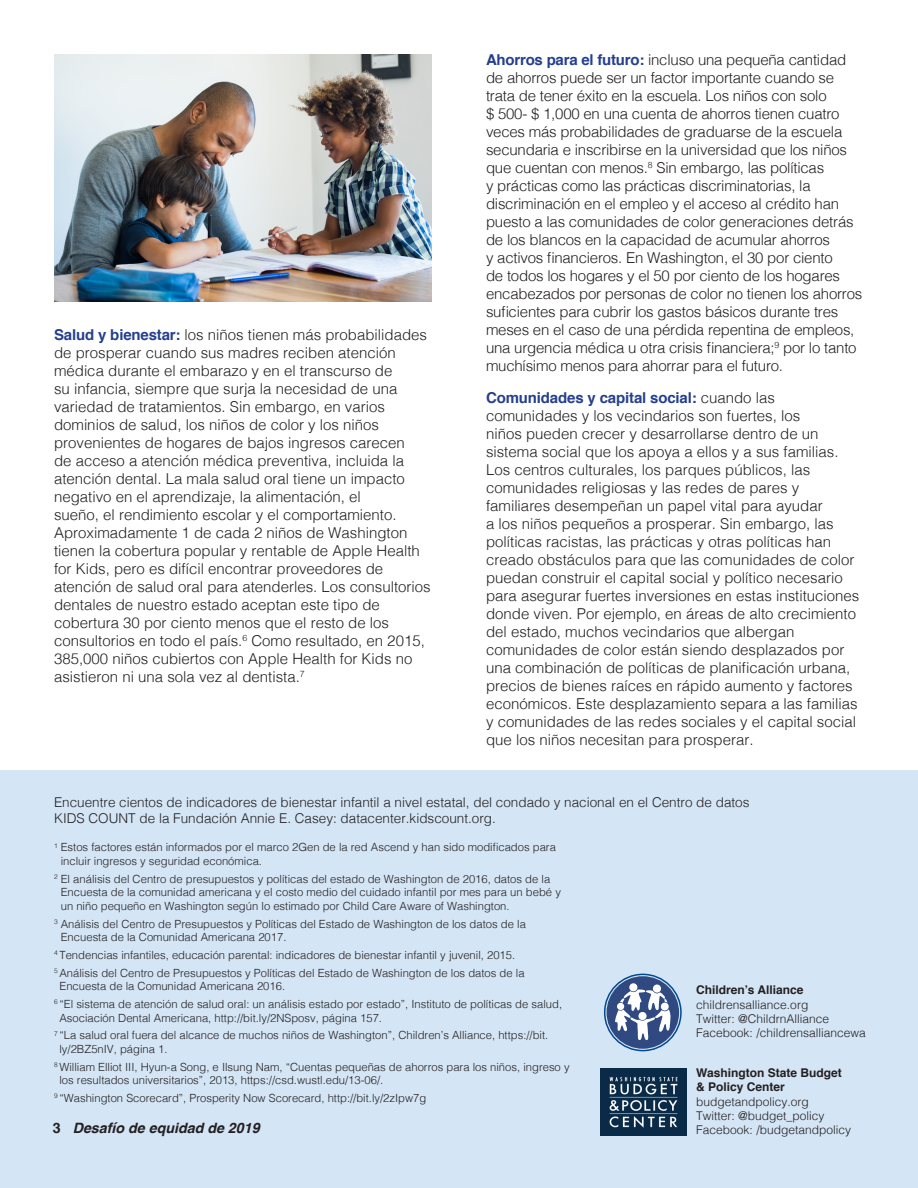
<style>
.page{position:relative;width:918px;height:1188px;background:#fff}
.page>*{position:absolute;margin:0;border:0;box-sizing:border-box;transform-origin:0 0}
.t1{font:300 15px/18px "Helvetica";color:#231f20}
.t2{font:italic 700 14.25px "Helvetica";color:#231f20}
.t3{font:300 13.5px/16.2px "Helvetica";color:#231f20}
.t4{font:300 12px "Helvetica";color:#231f20}
.t5{font:700 12px/14.4px "Helvetica";color:#231f20}
.t6{font:300 11.25px/13.5px "Helvetica";color:#231f20}
.s1{font-weight:700;color:#253f8e}
.s2{font-style:normal}
</style>
<div class="page">
<div style="left:0;top:770px;width:918px;height:418px;background:#d4e5f5"></div>
<img style="left:54px;top:54px;width:377px;height:248px">
<img style="left:601px;top:1069px;width:85px;height:66px">
<div style="left:607px;top:976px;width:72px;height:73px;background:#304a81;border-radius:50%"></div>
<div style="left:604px;top:974px;width:78px;height:77px;border:2px solid #014990;border-radius:50%"></div>
<svg style="left:615px;top:989px;width:56px;height:52px"></svg>
<div style="left:617px;top:1003px;width:7px;height:7px;background:#fff;border-radius:50%"></div>
<div style="left:638px;top:1012px;width:9px;height:8px;background:#fff;border-radius:50%"></div>
<div style="left:661px;top:1003px;width:8px;height:7px;background:#fff;border-radius:50%"></div>
<div style="left:653px;top:985px;width:8px;height:8px;background:#fff;border-radius:50%"></div>
<div style="left:629px;top:983px;width:8px;height:8px;background:#fff;border-radius:50%"></div>
<p class="t1" style="left:54px;top:325px;width:378px"><span class="s1">Salud y bienestar:</span> los niños tienen más probabilidades de prosperar cuando sus madres reciben atención médica durante el embarazo y en el transcurso de<br>su infancia, siempre que surja la necesidad de una variedad de tratamientos. Sin embargo, en varios dominios de salud, los niños de color y los niños provenientes de hogares de bajos ingresos carecen<br>de acceso a atención médica preventiva, incluida la atención dental. La mala salud oral tiene un impacto negativo en el aprendizaje, la alimentación, el<br>sueño, el rendimiento escolar y el comportamiento.<br>Aproximadamente 1 de cada 2 niños de Washington tienen la cobertura popular y rentable de Apple Health for Kids, pero es difícil encontrar proveedores de atención de salud oral para atenderles. Los consultorios dentales de nuestro estado aceptan este tipo de cobertura 30 por ciento menos que el resto de los consultorios en todo el país.<sup>6</sup> Como resultado, en 2015, 385,000 niños cubiertos con Apple Health for Kids no asistieron ni una sola vez al dentista.<sup>7</sup></p>
<p class="t1" style="left:486px;top:50px;width:378px"><span class="s1">Ahorros para el futuro:</span> incluso una pequeña cantidad de ahorros puede ser un factor importante cuando se trata de tener éxito en la escuela. Los niños con solo<br>$ 500- $ 1,000 en una cuenta de ahorros tienen cuatro veces más probabilidades de graduarse de la escuela secundaria e inscribirse en la universidad que los niños que cuentan con menos.<sup>8</sup> Sin embargo, las políticas<br>y prácticas como las prácticas discriminatorias, la discriminación en el empleo y el acceso al crédito han puesto a las comunidades de color generaciones detrás de los blancos en la capacidad de acumular ahorros<br>y activos financieros. En Washington, el 30 por ciento<br>de todos los hogares y el 50 por ciento de los hogares encabezados por personas de color no tienen los ahorros suficientes para cubrir los gastos básicos durante tres meses en el caso de una pérdida repentina de empleos, una urgencia médica u otra crisis financiera;<sup>9</sup> por lo tanto muchísimo menos para ahorrar para el futuro.</p>
<p class="t1" style="left:486px;top:387px;width:375px"><span class="s1">Comunidades y capital social:</span> cuando las comunidades y los vecindarios son fuertes, los<br>niños pueden crecer y desarrollarse dentro de un sistema social que los apoya a ellos y a sus familias.<br>Los centros culturales, los parques públicos, las comunidades religiosas y las redes de pares y familiares desempeñan un papel vital para ayudar<br>a los niños pequeños a prosperar. Sin embargo, las políticas racistas, las prácticas y otras políticas han creado obstáculos para que las comunidades de color puedan construir el capital social y político necesario para asegurar fuertes inversiones en estas instituciones donde viven. Por ejemplo, en áreas de alto crecimiento del estado, muchos vecindarios que albergan comunidades de color están siendo desplazados por una combinación de políticas de planificación urbana, precios de bienes raíces en rápido aumento y factores económicos. Este desplazamiento separa a las familias y comunidades de las redes sociales y el capital social que los niños necesitan para prosperar.</p>
<p class="t3" style="left:54px;top:793px;width:697px">Encuentre cientos de indicadores de bienestar infantil a nivel estatal, del condado y nacional en el Centro de datos<br>KIDS COUNT de la Fundación Annie E. Casey: datacenter.kidscount.org.</p>
<p class="t6" style="left:61px;top:840px;width:497px;text-indent:-7px"><sup>1</sup> Estos factores están informados por el marco 2Gen de la red Ascend y han sido modificados para incluir ingresos y seguridad económica.</p>
<p class="t6" style="left:61px;top:871px;width:502px;text-indent:-7px"><sup>2</sup> El análisis del Centro de presupuestos y políticas del estado de Washington de 2016, datos de la<br>Encuesta de la comunidad americana y el costo medio del cuidado infantil por mes para un bebé y un niño pequeño en Washington según lo estimado por Child Care Aware of Washington.</p>
<p class="t6" style="left:61px;top:916px;width:467px;text-indent:-7px"><sup>3</sup> Análisis del Centro de Presupuestos y Políticas del Estado de Washington de los datos de la<br>Encuesta de la Comunidad Americana 2017.</p>
<p class="t6" style="left:54px;top:947px;width:463px"><sup>4</sup> Tendencias infantiles, educación parental: indicadores de bienestar infantil y juvenil, 2015.</p>
<p class="t6" style="left:59px;top:965px;width:467px;text-indent:-5px"><sup>5</sup> Análisis del Centro de Presupuestos y Políticas del Estado de Washington de los datos de la<br>Encuesta de la Comunidad Americana 2016.</p>
<p class="t6" style="left:59px;top:997px;width:504px;text-indent:-5px"><sup>6</sup> “El sistema de atención de salud oral: un análisis estado por estado”, Instituto de políticas de salud,<br>Asociación Dental Americana, http://bit.ly/2NSposv, página 157.</p>
<p class="t6" style="left:59px;top:1028px;width:490px;text-indent:-5px"><sup>7</sup> “La salud oral fuera del alcance de muchos niños de Washington”, Children’s Alliance, https://bit. ly/2BZ5nIV, página 1.</p>
<p class="t6" style="left:59px;top:1059px;width:512px;text-indent:-5px"><sup>8</sup> William Elliot III, Hyun-a Song, e Ilsung Nam, “Cuentas pequeñas de ahorros para los niños, ingreso y los resultados universitarios”, 2013, https://csd.wustl.edu/13-06/.</p>
<p class="t6" style="left:54px;top:1091px;width:374px"><sup>9</sup> “Washington Scorecard”, Prosperity Now Scorecard, http://bit.ly/2zIpw7g</p>
<p class="t2" style="left:53px;top:1116px;width:208px"><span class="s2">3</span> Desafío de equidad de 2019</p>
<p class="t5" style="left:696px;top:983px;width:109px">Children’s Alliance</p>
<p class="t4" style="left:696px;top:994px;width:114px">childrensalliance.org</p>
<p class="t4" style="left:696px;top:1009px;width:134px">Twitter: @ChildrnAlliance</p>
<p class="t4" style="left:696px;top:1023px;width:171px">Facebook: /childrensalliancewa</p>
<p class="t5" style="left:696px;top:1065px;width:147px">Washington State Budget &amp; Policy Center</p>
<p class="t4" style="left:696px;top:1091px;width:114px">budgetandpolicy.org</p>
<p class="t4" style="left:696px;top:1105px;width:130px">Twitter: @budget_policy</p>
<p class="t4" style="left:696px;top:1120px;width:156px">Facebook: /budgetandpolicy</p>
</div>
